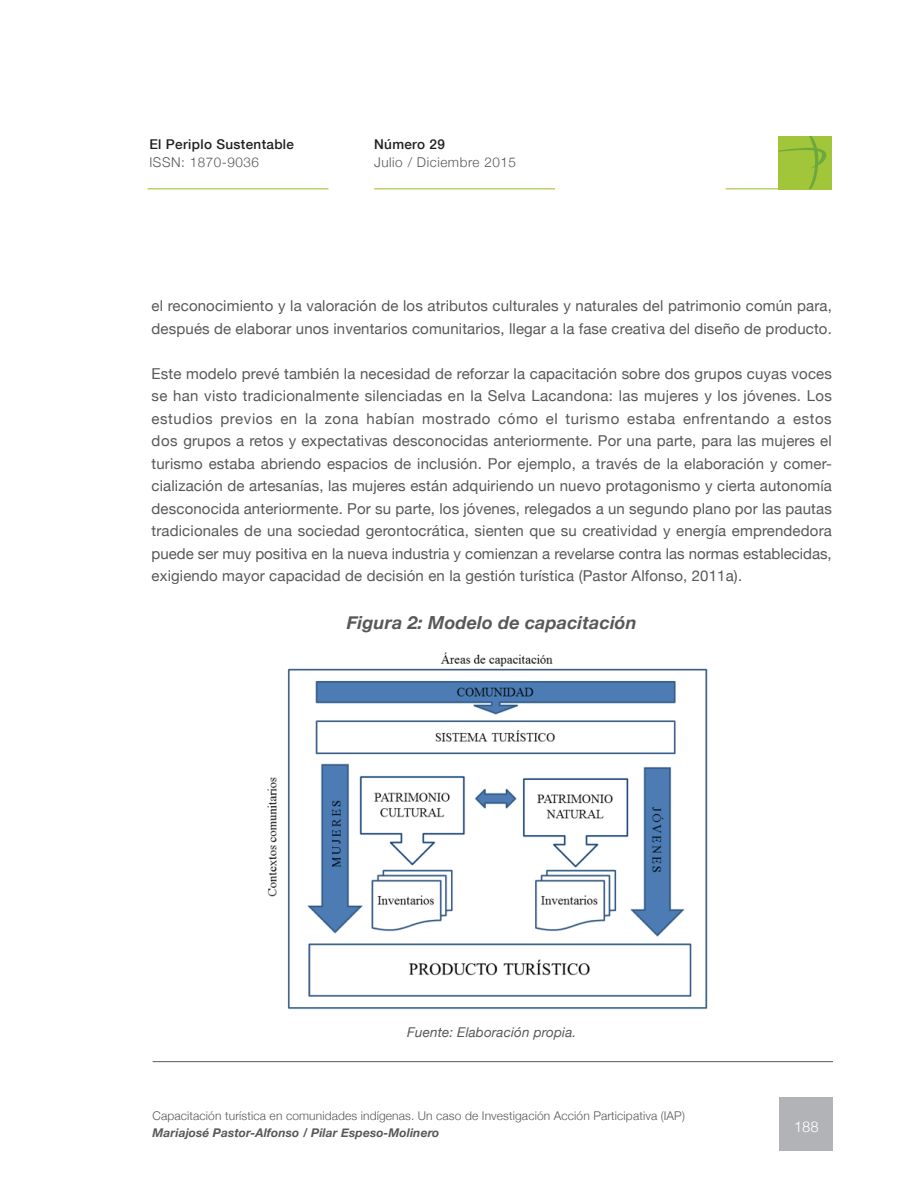
<style>
.page{position:relative;width:918px;height:1188px;background:#fff}
.page>*{position:absolute;margin:0;border:0;box-sizing:border-box;transform-origin:0 0}
.t1{font:italic 700 18px "Helvetica Neue";letter-spacing:.01em;color:#57585a}
.t2{font:15px/22.5px "Helvetica Neue";letter-spacing:.01em;color:#57585a}
.t3{font:300 15px "Helvetica";color:#fff}
.t4{font:300 13.5px "Helvetica Neue";letter-spacing:.04em;color:#57585a}
.t5{font:500 13.5px "Helvetica Neue";letter-spacing:.025em;color:#231f20}
.t6{font:italic 13.5px "Helvetica Neue";letter-spacing:.01em;color:#57585a}
.t7{font:300 12px "Helvetica Neue";letter-spacing:.01em;color:#57585a}
.t8{font:italic 700 12px "Helvetica Neue";letter-spacing:.01em;color:#57585a}
</style>
<div class="page">
<div style="left:780px;top:1098px;width:53px;height:53px;background:#b2b3b7"></div>
<img style="left:267px;top:652px;width:441px;height:358px">
<hr style="left:726px;top:188px;width:106px;height:1px;background:#a1c63a">
<hr style="left:148px;top:188px;width:180px;height:1px;background:#a1c63a">
<hr style="left:374px;top:188px;width:181px;height:1px;background:#a1c63a">
<div style="left:779px;top:136px;width:53px;height:53px;background:#a1c63a"></div>
<svg style="left:779px;top:136px;width:48px;height:53px"></svg>
<hr style="left:153px;top:1061px;width:680px;height:1px;background:#6c6d70">
<p class="t5" style="left:149px;top:133px;width:146px">El Periplo Sustentable</p>
<p class="t4" style="left:149px;top:151px;width:111px">ISSN: 1870-9036</p>
<p class="t5" style="left:374px;top:134px;width:72px">Número 29</p>
<p class="t4" style="left:374px;top:151px;width:143px">Julio / Diciembre 2015</p>
<p class="t2" style="left:152px;top:294px;width:682px">el reconocimiento y la valoración de los atributos culturales y naturales del patrimonio común para, después de elaborar unos inventarios comunitarios, llegar a la fase creativa del diseño de producto.</p>
<p class="t2" style="left:152px;top:361px;width:682px;text-align:justify">Este modelo prevé también la necesidad de reforzar la capacitación sobre dos grupos cuyas voces se han visto tradicionalmente silenciadas en la Selva Lacandona: las mujeres y los jóvenes. Los estudios previos en la zona habían mostrado cómo el turismo estaba enfrentando a estos dos grupos a retos y expectativas desconocidas anteriormente. Por una parte, para las mujeres el turismo estaba abriendo espacios de inclusión. Por ejemplo, a través de la elaboración y comer&shy;cialización de artesanías, las mujeres están adquiriendo un nuevo protagonismo y cierta autonomía desconocida anteriormente. Por su parte, los jóvenes, relegados a un segundo plano por las pautas tradicionales de una sociedad gerontocrática, sienten que su creatividad y energía emprendedora puede ser muy positiva en la nueva industria y comienzan a revelarse contra las normas establecidas, exigiendo mayor capacidad de decisión en la gestión turística (Pastor Alfonso, 2011a).</p>
<p class="t1" style="left:347px;top:609px;width:291px">Figura 2: Modelo de capacitación</p>
<p class="t6" style="left:407px;top:1022px;width:171px">Fuente: Elaboración propia.</p>
<p class="t7" style="left:153px;top:1107px;width:534px">Capacitación turística en comunidades indígenas. Un caso de Investigación Acción Participativa (IAP)</p>
<p class="t8" style="left:153px;top:1123px;width:288px">Mariajosé Pastor-Alfonso / Pilar Espeso-Molinero</p>
<p class="t3" style="left:794px;top:1114px;width:27px">188</p>
</div>
